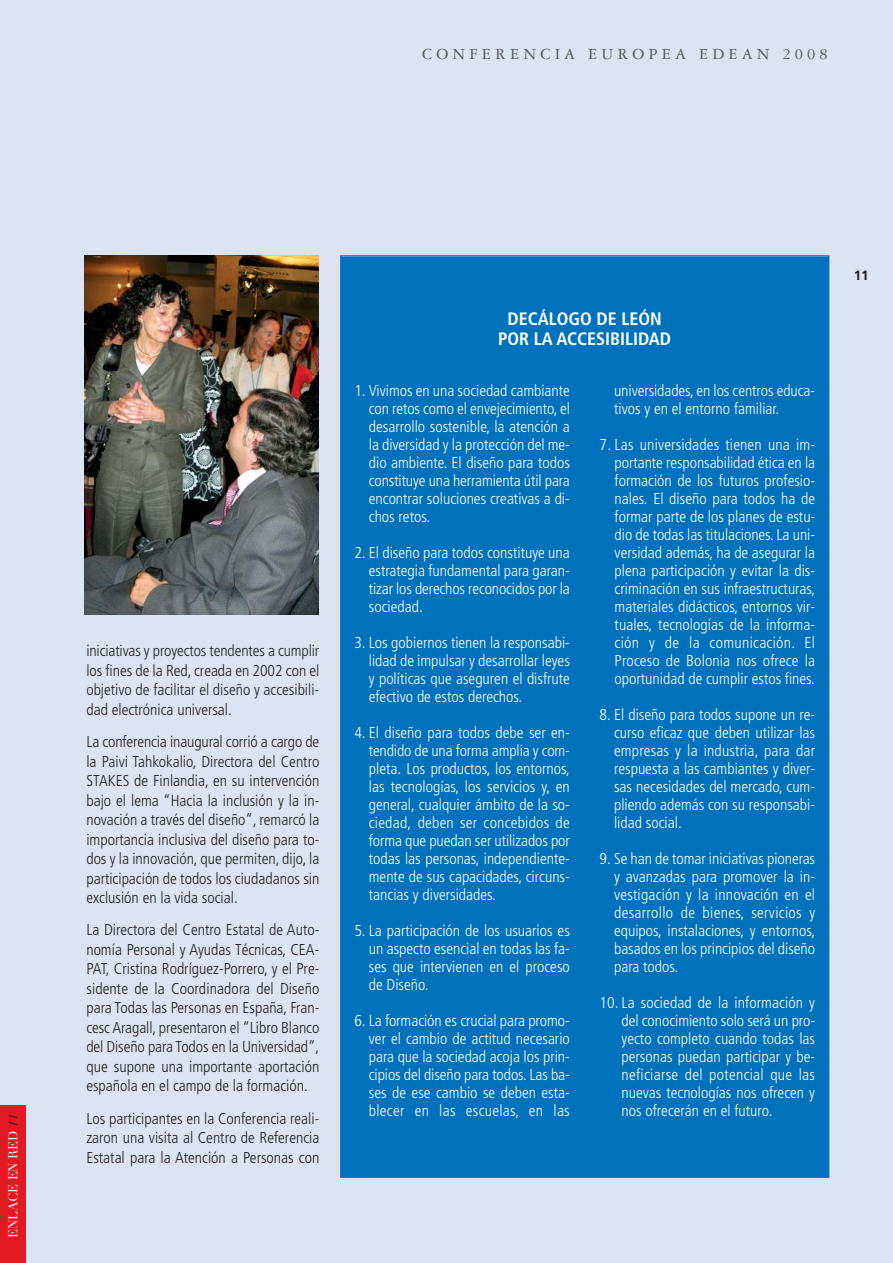
<style>
.page{position:relative;width:893px;height:1263px;background:#fff}
.page>*{position:absolute;margin:0;border:0;box-sizing:border-box;transform-origin:0 0}
.t1{font:700 condensed 18px/19.5px "Frutiger";color:#fff;text-align:center}
.t2{font:16.5px "Garamond Three";letter-spacing:.25em;color:#58595b}
.t3{font:300 condensed 15.75px/18px "Frutiger";color:#fff;text-align:justify}
.t4{font:300 condensed 15.75px/19.5px "Frutiger";color:#231f20;text-align:justify}
.t5{font:700 13.5px "Frutiger";color:#231f20}
.t6{font:12.75px "Didot";color:#fff}
.s1{font-style:italic;color:#231f20}
</style>
<div class="page">
<div style="left:0;top:0;width:892px;height:1263px;background:#dce4f4"></div>
<div style="left:0;top:1106px;width:25px;height:157px;background:#e11a22"></div>
<img style="left:85px;top:255px;width:234px;height:360px">
<div style="left:341px;top:257px;width:486px;height:919px;background:#0071bb"></div>
<p class="t2" style="left:422px;top:48px;width:407px">CONFERENCIA EUROPEA EDEAN 2008</p>
<p class="t6" style="left:6px;top:1238px;width:125px;rotate:-90deg">ENLACE EN RED <span class="s1">11</span></p>
<p class="t4" style="left:86px;top:642px;width:234px">iniciativas y proyectos tendentes a cumplir los fines de la Red, creada en 2002 con el objetivo de facilitar el diseño y accesibili&shy;dad electrónica universal.</p>
<p class="t4" style="left:86px;top:733px;width:234px">La conferencia inaugural corrió a cargo de la Paivi Tahkokalio, Directora del Centro STAKES de Finlandia, en su intervención bajo el lema “Hacia la inclusión y la in&shy;novación a través del diseño”, remarcó la importancia inclusiva del diseño para to&shy;dos y la innovación, que permiten, dijo, la participación de todos los ciudadanos sin exclusión en la vida social.</p>
<p class="t4" style="left:86px;top:921px;width:234px">La Directora del Centro Estatal de Auto&shy;nomía Personal y Ayudas Técnicas, CEA-PAT, Cristina Rodríguez-Porrero, y el Pre&shy;sidente de la Coordinadora del Diseño para Todas las Personas en España, Fran&shy;cesc Aragall, presentaron el “Libro Blanco del Diseño para Todos en la Universidad”, que supone una importante aportación española en el campo de la formación.</p>
<p class="t4" style="left:86px;top:1110px;width:234px">Los participantes en la Conferencia reali&shy;zaron una visita al Centro de Referencia Estatal para la Atención a Personas con</p>
<p class="t1" style="left:498px;top:311px;width:174px">DECÁLOGO DE LEÓN<br>POR LA ACCESIBILIDAD</p>
<p class="t3" style="left:369px;top:383px;width:202px;text-indent:-14px">1. Vivimos en una sociedad cambiante con retos como el envejecimiento, el desarrollo sostenible, la atención a la diversidad y la protección del me&shy;dio ambiente. El diseño para todos constituye una herramienta útil para encontrar soluciones creativas a di&shy;chos retos.</p>
<p class="t3" style="left:369px;top:545px;width:202px;text-indent:-14px">2. El diseño para todos constituye una estrategia fundamental para garan&shy;tizar los derechos reconocidos por la sociedad.</p>
<p class="t3" style="left:369px;top:635px;width:202px;text-indent:-14px">3. Los gobiernos tienen la responsabi&shy;lidad de impulsar y desarrollar leyes y políticas que aseguren el disfrute efectivo de estos derechos.</p>
<p class="t3" style="left:369px;top:725px;width:202px;text-indent:-14px">4. El diseño para todos debe ser en&shy;tendido de una forma amplia y com&shy;pleta. Los productos, los entornos, las tecnologías, los servicios y, en general, cualquier ámbito de la so&shy;ciedad, deben ser concebidos de forma que puedan ser utilizados por todas las personas, independiente&shy;mente de sus capacidades, circuns&shy;tancias y diversidades.</p>
<p class="t3" style="left:369px;top:923px;width:202px;text-indent:-14px">5. La participación de los usuarios es un aspecto esencial en todas las fa&shy;ses que intervienen en el proceso de Diseño.</p>
<p class="t3" style="left:369px;top:1013px;width:202px;text-indent:-14px">6. La formación es crucial para promo&shy;ver el cambio de actitud necesario para que la sociedad acoja los prin&shy;cipios del diseño para todos. Las ba&shy;ses de ese cambio se deben esta&shy;blecer en las escuelas, en las</p>
<p class="t3" style="left:614px;top:383px;width:202px">universidades, en los centros educa&shy;tivos y en el entorno familiar.</p>
<p class="t3" style="left:614px;top:437px;width:202px;text-indent:-15px">7. Las universidades tienen una im&shy;portante responsabilidad ética en la formación de los futuros profesio&shy;nales. El diseño para todos ha de formar parte de los planes de estu&shy;dio de todas las titulaciones. La uni&shy;versidad además, ha de asegurar la plena participación y evitar la dis&shy;criminación en sus infraestructuras, materiales didácticos, entornos vir&shy;tuales, tecnologías de la informa&shy;ción y de la comunicación. El Proceso de Bolonia nos ofrece la oportunidad de cumplir estos fines.</p>
<p class="t3" style="left:614px;top:707px;width:202px;text-indent:-14px">8. El diseño para todos supone un re&shy;curso eficaz que deben utilizar las empresas y la industria, para dar respuesta a las cambiantes y diver&shy;sas necesidades del mercado, cum&shy;pliendo además con su responsabi&shy;lidad social.</p>
<p class="t3" style="left:614px;top:851px;width:202px;text-indent:-14px">9. Se han de tomar iniciativas pioneras y avanzadas para promover la in&shy;vestigación y la innovación en el desarrollo de bienes, servicios y equipos, instalaciones, y entornos, basados en los principios del diseño para todos.</p>
<p class="t3" style="left:621px;top:995px;width:195px;text-indent:-22px">10. La sociedad de la información y del conocimiento solo será un pro&shy;yecto completo cuando todas las personas puedan participar y be&shy;neficiarse del potencial que las nuevas tecnologías nos ofrecen y nos ofrecerán en el futuro.</p>
<p class="t5" style="left:853px;top:270px;width:17px">11</p>
</div>
